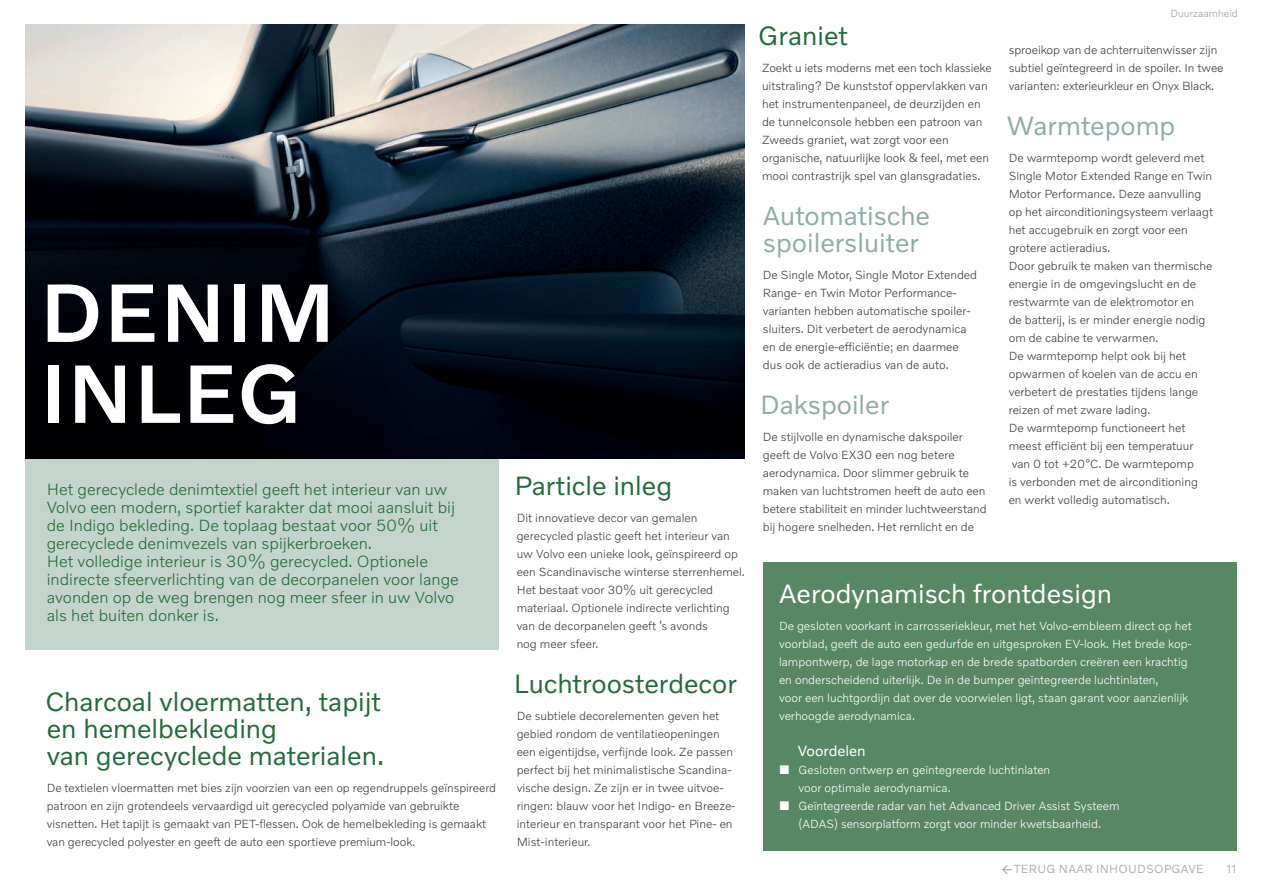
<style>
.page{position:relative;width:1263px;height:893px;background:#fff}
.page>*{position:absolute;margin:0;border:0;box-sizing:border-box;transform-origin:0 0}
.t1{font:500 84px/81px "Volvo Novum";letter-spacing:.02em;color:#fff}
.t2{font:27px/27px "Volvo Novum";color:#226c39}
.t3{font:27px/27px "Volvo Novum";color:#90ae9f}
.t4{font:27px "Volvo Novum";color:#fff}
.t5{font:300 16.5px/18px "Volvo Novum";color:#226c39}
.t6{font:15px "Volvo Novum";color:#fff}
.t7{font:300 12px/18px "Volvo Novum";color:#383d3f}
.t8{font:300 12px/18px "Volvo Novum";color:#fff}
.t9{font:12px "Volvo Novum";letter-spacing:.02em;color:#acafb1}
.t10{font:300 12px "Volvo Novum";color:#9b9fa1}
.t11{font:300 10.5px "Volvo Novum";color:#9b9fa1}
</style>
<div class="page">
<div style="left:26px;top:457px;width:473px;height:192px;background:#c3d4cd"></div>
<img style="left:26px;top:24px;width:718px;height:435px">
<div style="left:763px;top:562px;width:473px;height:288px;background:#578862"></div>
<h1 class="t1" style="left:40px;top:269px;width:296px">DENIM<br>INLEG</h1>
<p class="t5" style="left:47px;top:480px;width:413px">Het gerecyclede denimtextiel geeft het interieur van uw Volvo een modern, sportief karakter dat mooi aansluit bij de Indigo bekleding. De toplaag bestaat voor 50% uit gerecyclede denimvezels van spijkerbroeken.<br>Het volledige interieur is 30% gerecycled. Optionele indirecte sfeerverlichting van de decorpanelen voor lange avonden op de weg brengen nog meer sfeer in uw Volvo als het buiten donker is.</p>
<h2 class="t2" style="left:46px;top:687px;width:340px">Charcoal vloermatten, tapijt en hemelbekleding<br>van gerecyclede materialen.</h2>
<p class="t7" style="left:47px;top:778px;width:451px">De textielen vloermatten met bies zijn voorzien van een op regendruppels geïnspireerd patroon en zijn grotendeels vervaardigd uit gerecycled polyamide van gebruikte visnetten. Het tapijt is gemaakt van PET-flessen. Ook de hemelbekleding is gemaakt van gerecycled polyester en geeft de auto een sportieve premium-look.</p>
<h2 class="t2" style="left:514px;top:471px;width:159px">Particle inleg</h2>
<p class="t7" style="left:517px;top:508px;width:230px">Dit innovatieve decor van gemalen gerecycled plastic geeft het interieur van uw Volvo een unieke look, geïnspireerd op een Scandinavische winterse sterrenhemel.<br>Het bestaat voor 30% uit gerecycled materiaal. Optionele indirecte verlichting van de decorpanelen geeft ’s avonds<br>nog meer sfeer.</p>
<h2 class="t2" style="left:514px;top:669px;width:225px">Luchtroosterdecor</h2>
<p class="t7" style="left:517px;top:706px;width:220px">De subtiele decorelementen geven het gebied rondom de ventilatieopeningen een eigentijdse, verfijnde look. Ze passen perfect bij het minimalistische Scandina&shy;vische design. Ze zijn er in twee uitvoe&shy;ringen: blauw voor het Indigo- en Breeze&shy;interieur en transparant voor het Pine- en Mist-interieur.</p>
<h2 class="t2" style="left:758px;top:21px;width:91px">Graniet</h2>
<p class="t7" style="left:762px;top:58px;width:231px">Zoekt u iets moderns met een toch klassieke uitstraling? De kunststof oppervlakken van het instrumentenpaneel, de deurzijden en de tunnelconsole hebben een patroon van Zweeds graniet, wat zorgt voor een organische, natuurlijke look &amp; feel, met een mooi contrastrijk spel van glansgradaties.</p>
<h2 class="t3" style="left:763px;top:201px;width:169px">Automatische spoilersluiter</h2>
<p class="t7" style="left:763px;top:265px;width:216px">De Single Motor, Single Motor Extended Range- en Twin Motor Performance&shy;varianten hebben automatische spoiler&shy;sluiters. Dit verbetert de aerodynamica en de energie-efficiëntie; en daarmee dus ook de actieradius van de auto.</p>
<h2 class="t3" style="left:760px;top:390px;width:131px">Dakspoiler</h2>
<p class="t7" style="left:763px;top:427px;width:225px">De stijlvolle en dynamische dakspoiler geeft de Volvo EX30 een nog betere aerodynamica. Door slimmer gebruik te maken van luchtstromen heeft de auto een betere stabiliteit en minder luchtweerstand bij hogere snelheden. Het remlicht en de</p>
<p class="t11" style="left:1170px;top:7px;width:69px">Duurzaamheid</p>
<p class="t7" style="left:1009px;top:40px;width:216px">sproeikop van de achterruitenwisser zijn subtiel geïntegreerd in de spoiler. In twee varianten: exterieurkleur en Onyx Black.</p>
<h2 class="t3" style="left:1006px;top:111px;width:171px">Warmtepomp</h2>
<p class="t7" style="left:1009px;top:148px;width:206px">De warmtepomp wordt geleverd met Single Motor Extended Range en Twin Motor Performance. Deze aanvulling op het airconditioningsysteem verlaagt het accugebruik en zorgt voor een grotere actieradius.<br>Door gebruik te maken van thermische energie in de omgevingslucht en de restwarmte van de elektromotor en<br>de batterij, is er minder energie nodig om de cabine te verwarmen.<br>De warmtepomp helpt ook bij het opwarmen of koelen van de accu en verbetert de prestaties tijdens lange reizen of met zware lading.<br>De warmtepomp functioneert het meest efficiënt bij een temperatuur van 0 tot +20°C. De warmtepomp<br>is verbonden met de airconditioning en werkt volledig automatisch.</p>
<h2 class="t4" style="left:779px;top:576px;width:335px">Aerodynamisch frontdesign</h2>
<p class="t8" style="left:779px;top:616px;width:414px">De gesloten voorkant in carrosseriekleur, met het Volvo-embleem direct op het voorblad, geeft de auto een gedurfde en uitgesproken EV-look. Het brede kop-- lampontwerp, de lage motorkap en de brede spatborden creëren een krachtig en onderscheidend uiterlijk. De in de bumper geïntegreerde luchtinlaten,<br>voor een luchtgordijn dat over de voorwielen ligt, staan garant voor aanzienlijk verhoogde aerodynamica.</p>
<p class="t6" style="left:798px;top:741px;width:69px">Voordelen</p>
<p class="t8" style="left:798px;top:760px;width:322px">Gesloten ontwerp en geïntegreerde luchtinlaten<br>voor optimale aerodynamica.<br>Geïntegreerde radar van het Advanced Driver Assist Systeem (ADAS) sensorplatform zorgt voor minder kwetsbaarheid.</p>
<p class="t9" style="left:1014px;top:861px;width:191px">TERUG NAAR INHOUDSOPGAVE</p>
<p class="t10" style="left:1226px;top:861px;width:12px">11</p>
</div>
